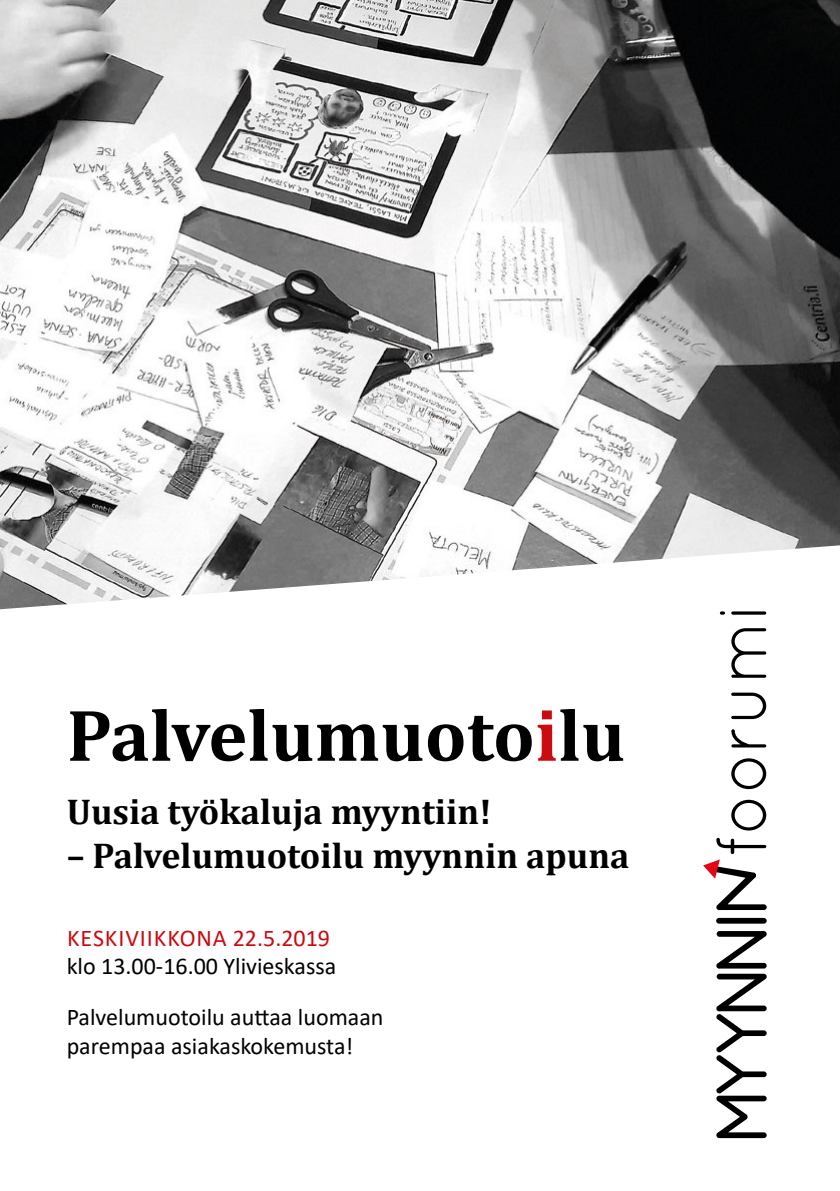
<style>
.page{position:relative;width:840px;height:1191px;background:#fff}
.page>*{position:absolute;margin:0;border:0;box-sizing:border-box;transform-origin:0 0}
.t1{font:700 74px "Cambria";color:#000}
.t2{font:700 36px "Cambria";color:#000}
.t3{font:24px/50.8px "Calibri";color:#000}
.t4{font:24px "Calibri";letter-spacing:.04em;color:#cb0b0f}
.s1{color:#cb0b0f}
</style>
<div class="page">
<svg style="left:703px;top:611px;width:64px;height:528px"></svg>
<img style="left:0;top:0;width:839px;height:609px">
<h1 class="t1" style="left:67px;top:683px;width:560px">Palvelumuoto<span class="s1">i</span>lu</h1>
<h2 class="t2" style="left:67px;top:786px;width:426px">Uusia työkaluja myyntiin!</h2>
<h2 class="t2" style="left:67px;top:830px;width:564px">– Palvelumuotoilu myynnin apuna</h2>
<p class="t4" style="left:67px;top:921px;width:264px">KESKIVIIKKONA 22.5.2019</p>
<p class="t3" style="left:67px;top:940px;width:318px">klo 13.00-16.00 Ylivieskassa<br>Palvelumuotoilu auttaa luomaan</p>
<p class="t3" style="left:67px;top:1020px;width:288px">parempaa asiakaskokemusta!</p>
</div>
